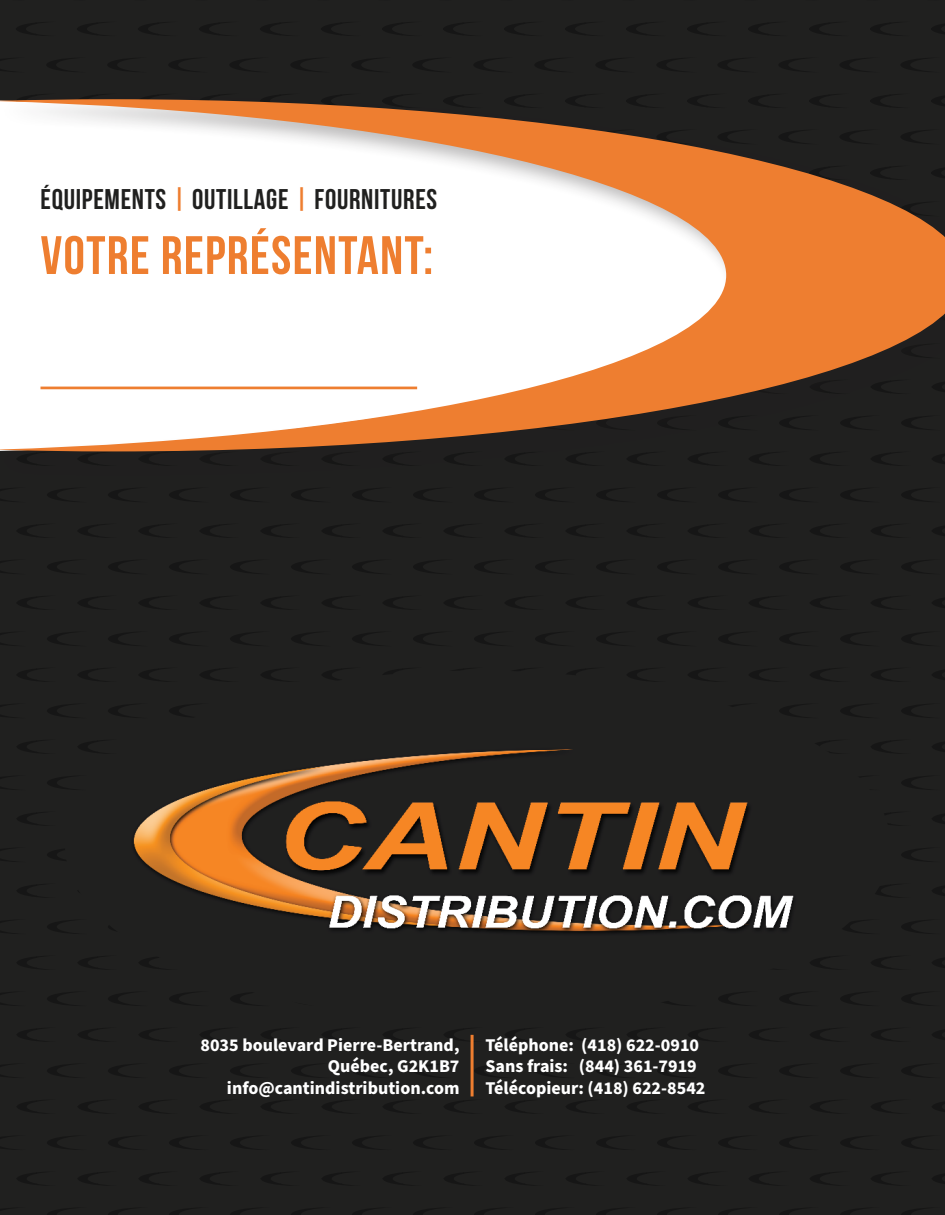
<style>
.page{position:relative;width:945px;height:1215px;background:#20201f}
.page>*{position:absolute;margin:0;border:0;box-sizing:border-box;transform-origin:0 0}
.t1{font:700 54px "Bebas Neue";letter-spacing:.025em;color:#ee7e30}
.t2{font:700 28.5px "Bebas Neue";letter-spacing:.025em;color:#20201f}
.t3{font:700 18px "Source Sans Pro";color:#fff}
.s1{color:#ee7e30}
</style>
<div class="page">
<svg style="left:0;top:99px;width:945px;height:352px;fill:#fff"></svg>
<hr style="left:40px;top:387px;width:377px;height:2px;background:#ee7e30">
<img style="left:133px;top:749px;width:661px;height:184px">
<div style="left:65px;top:670px;width:825px;height:350px;border:20px solid #20201f;border-radius:50%"></div>
<hr style="left:471px;top:1035px;width:3px;height:61px;background:#ee7e30">
<p class="t2" style="left:40px;top:184px;width:398px">ÉQUIPEMENTS <span class="s1">|</span> OUTILLAGE <span class="s1">|</span> FOURNITURES</p>
<p class="t1" style="left:40px;top:226px;width:394px">VOTRE REPRÉSENTANT:</p>
<p class="t3" style="left:201px;top:1033px;width:261px">8035 boulevard Pierre-Bertrand,</p>
<p class="t3" style="left:328px;top:1054px;width:133px">Québec, G2K1B7</p>
<p class="t3" style="left:227px;top:1076px;width:234px">info@cantindistribution.com</p>
<p class="t3" style="left:485px;top:1033px;width:215px">Téléphone: (418) 622-0910</p>
<p class="t3" style="left:485px;top:1054px;width:213px">Sans frais: (844) 361-7919</p>
<p class="t3" style="left:485px;top:1076px;width:222px">Télécopieur: (418) 622-8542</p>
</div>
